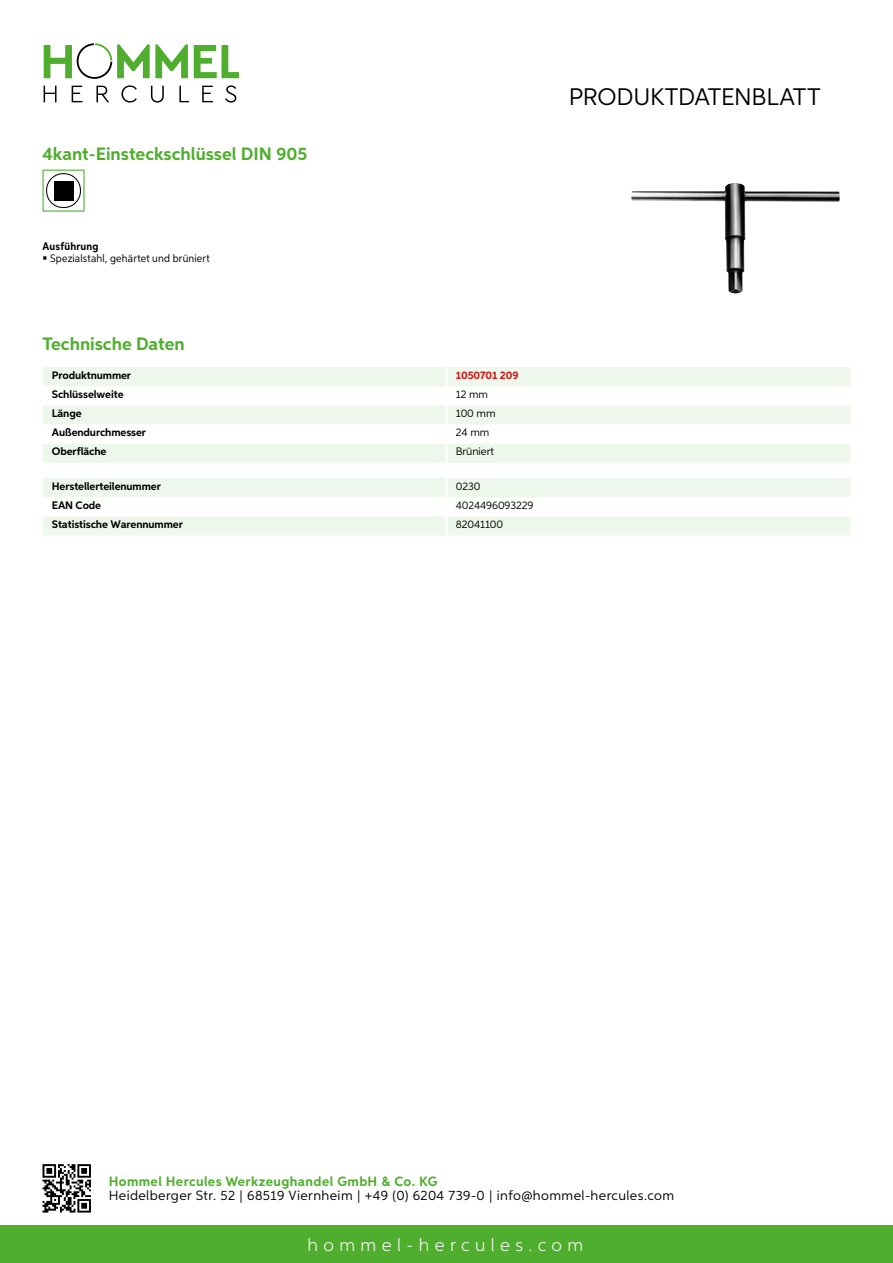
<style>
.page{position:relative;width:893px;height:1263px;background:#fff}
.page>*{position:absolute;margin:0;border:0;box-sizing:border-box;transform-origin:0 0}
.t1{font:24px "Aspira";letter-spacing:-.01em;color:#000}
.t2{font:700 18px "Aspira";color:#50ae2f}
.t3{font:300 18px "Aspira";letter-spacing:.3em;color:#fff}
.t4{font:13.5px "Aspira";letter-spacing:.03em;color:#000}
.t5{font:700 13.5px "Aspira";letter-spacing:.03em;color:#50ae2f}
.t6{font:700 10.95px "Aspira";letter-spacing:-.01em;color:#000}
.t7{font:10.95px "Aspira";letter-spacing:-.01em;color:#000}
.t8{font:10.95px "Aspira Nar";letter-spacing:.015em;color:#000}
.t9{font:700 10.95px "Aspira";letter-spacing:-.01em;color:#cd1013}
.t10{font:700 10.95px "Aspira Nar";letter-spacing:.02em;color:#000}
</style>
<div class="page">
<div style="left:0;top:1226px;width:893px;height:37px;background:#50ae2f"></div>
<svg style="left:43px;top:1164px;width:48px;height:48px"></svg>
<svg style="left:194px;top:45px;width:45px;height:33px"></svg>
<svg style="left:44px;top:43px;width:144px;height:36px"></svg>
<svg style="left:44px;top:86px;width:13px;height:16px"></svg>
<svg style="left:72px;top:86px;width:10px;height:16px"></svg>
<svg style="left:96px;top:86px;width:13px;height:16px"></svg>
<svg style="left:121px;top:85px;width:16px;height:18px"></svg>
<svg style="left:151px;top:86px;width:13px;height:17px"></svg>
<svg style="left:179px;top:86px;width:10px;height:16px"></svg>
<svg style="left:202px;top:86px;width:11px;height:16px"></svg>
<svg style="left:225px;top:85px;width:11px;height:18px"></svg>
<div style="left:43px;top:367px;width:807px;height:96px;background:#eef7eb"></div>
<svg style="left:43px;top:386px;width:807px;height:57px"></svg>
<hr style="left:445px;top:367px;width:3px;height:19px;background:#fff">
<hr style="left:445px;top:386px;width:3px;height:19px;background:#fff">
<hr style="left:445px;top:405px;width:3px;height:19px;background:#fff">
<hr style="left:445px;top:424px;width:3px;height:19px;background:#fff">
<hr style="left:445px;top:443px;width:3px;height:20px;background:#fff">
<svg style="left:43px;top:478px;width:807px;height:57px"></svg>
<hr style="left:445px;top:516px;width:3px;height:19px;background:#fff">
<svg style="left:43px;top:170px;width:42px;height:42px"></svg>
<div style="left:54px;top:181px;width:19px;height:19px;background:#000"></div>
<img style="left:631px;top:183px;width:209px;height:111px">
<h2 class="t2" style="left:43px;top:142px;width:266px">4kant-Einsteckschlüssel DIN 905</h2>
<p class="t10" style="left:43px;top:239px;width:58px">Ausführung</p>
<p class="t8" style="left:50px;top:252px;width:161px">Spezialstahl, gehärtet und brüniert</p>
<h2 class="t2" style="left:43px;top:333px;width:144px">Technische Daten</h2>
<p class="t6" style="left:52px;top:368px;width:81px">Produktnummer</p>
<p class="t9" style="left:456px;top:368px;width:64px">1050701 209</p>
<p class="t6" style="left:52px;top:388px;width:73px">Schlüsselweite</p>
<p class="t7" style="left:456px;top:388px;width:34px">12 mm</p>
<p class="t6" style="left:52px;top:407px;width:31px">Länge</p>
<p class="t7" style="left:456px;top:407px;width:41px">100 mm</p>
<p class="t6" style="left:52px;top:426px;width:96px">Außendurchmesser</p>
<p class="t7" style="left:456px;top:426px;width:35px">24 mm</p>
<p class="t6" style="left:52px;top:445px;width:56px">Oberfläche</p>
<p class="t7" style="left:456px;top:445px;width:40px">Brüniert</p>
<p class="t6" style="left:52px;top:479px;width:111px">Herstellerteilenummer</p>
<p class="t7" style="left:456px;top:479px;width:26px">0230</p>
<p class="t6" style="left:52px;top:499px;width:51px">EAN Code</p>
<p class="t7" style="left:456px;top:499px;width:79px">4024496093229</p>
<p class="t6" style="left:52px;top:518px;width:132px">Statistische Warennummer</p>
<p class="t7" style="left:456px;top:518px;width:49px">82041100</p>
<h1 class="t1" style="left:569px;top:82px;width:253px">Produktdatenblatt</h1>
<p class="t5" style="left:109px;top:1172px;width:330px">Hommel Hercules Werkzeughandel GmbH &amp; Co. KG</p>
<p class="t4" style="left:109px;top:1187px;width:567px">Heidelberger Str. 52 | 68519 Viernheim | +49 (0) 6204 739-0 | info@hommel-hercules.com</p>
<h2 class="t3" style="left:307px;top:1234px;width:277px">hommel-hercules.com</h2>
</div>
